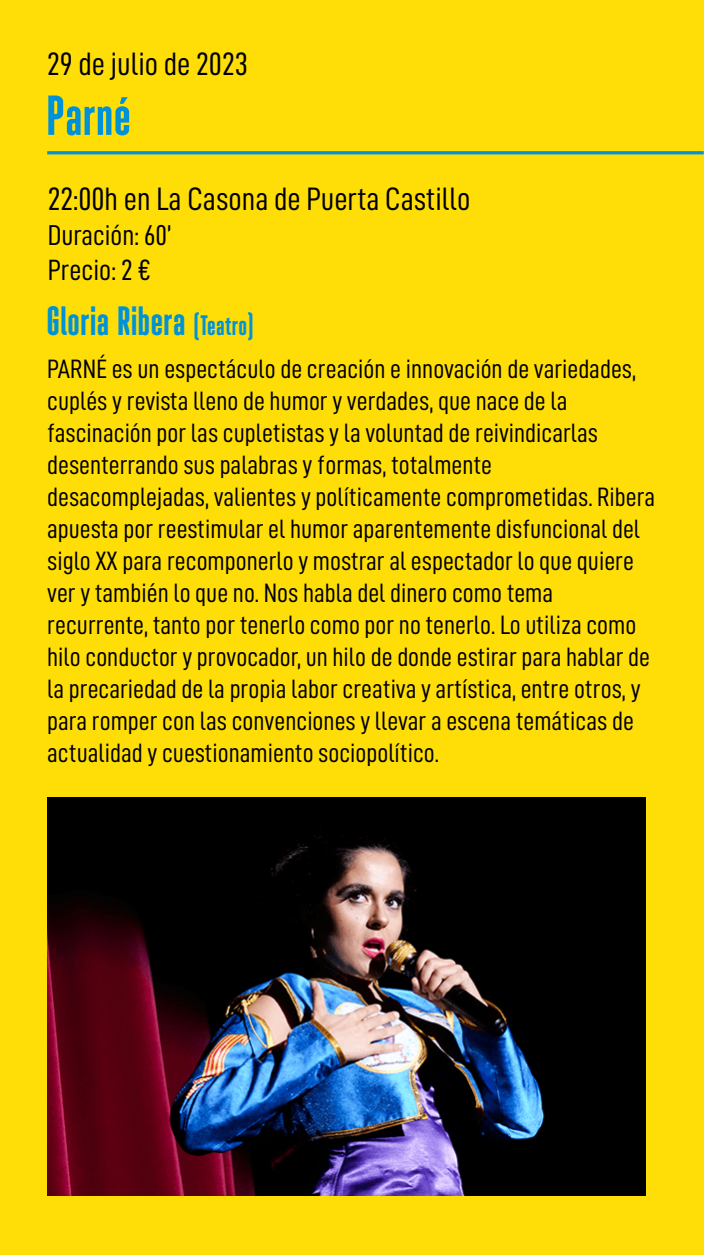
<style>
.page{position:relative;width:704px;height:1255px;background:#fff}
.page>*{position:absolute;margin:0;border:0;box-sizing:border-box;transform-origin:0 0}
.t1{font:56.25px "Bulevar";letter-spacing:.03em;color:#0092d8}
.t2{font:40.94px "Bulevar";letter-spacing:.03em;color:#0092d8}
.t3{font:32.5px "D DIN Condensed";color:#000}
.t4{font:29.38px "D DIN Condensed";color:#000}
.t5{font:28.75px "D DIN Condensed";color:#000}
.t6{font:26.62px/32px "D DIN Condensed";color:#000}
.s1{font-size:28.12px}
</style>
<div class="page">
<div style="left:0;top:0;width:703px;height:1255px;background:#ffde08"></div>
<hr style="left:47px;top:151px;width:656px;height:3px;background:#0092d8">
<img style="left:47px;top:797px;width:597px;height:398px">
<p class="t3" style="left:47px;top:46px;width:202px">29 de julio de 2023</p>
<h1 class="t1" style="left:47px;top:84px;width:84px">Parné</h1>
<p class="t3" style="left:48px;top:181px;width:424px">22:00h en La Casona de Puerta Castillo</p>
<p class="t5" style="left:48px;top:219px;width:125px">Duración: 60’</p>
<p class="t4" style="left:48px;top:254px;width:105px">Precio: 2 €</p>
<h2 class="t2" style="left:47px;top:298px;width:207px">Gloria Ribera <span class="s1">(Teatro)</span></h2>
<p class="t6" style="left:47px;top:353px;width:609px">PARNÉ es un espectáculo de creación e innovación de variedades, cuplés y revista lleno de humor y verdades, que nace de la fascinación por las cupletistas y la voluntad de reivindicarlas desenterrando sus palabras y formas, totalmente desacomplejadas, valientes y políticamente comprometidas. Ribera apuesta por reestimular el humor aparentemente disfuncional del siglo XX para recomponerlo y mostrar al espectador lo que quiere ver y también lo que no. Nos habla del dinero como tema recurrente, tanto por tenerlo como por no tenerlo. Lo utiliza como hilo conductor y provocador, un hilo de donde estirar para hablar de la precariedad de la propia labor creativa y artística, entre otros, y para romper con las convenciones y llevar a escena temáticas de actualidad y cuestionamiento sociopolítico.</p>
</div>
